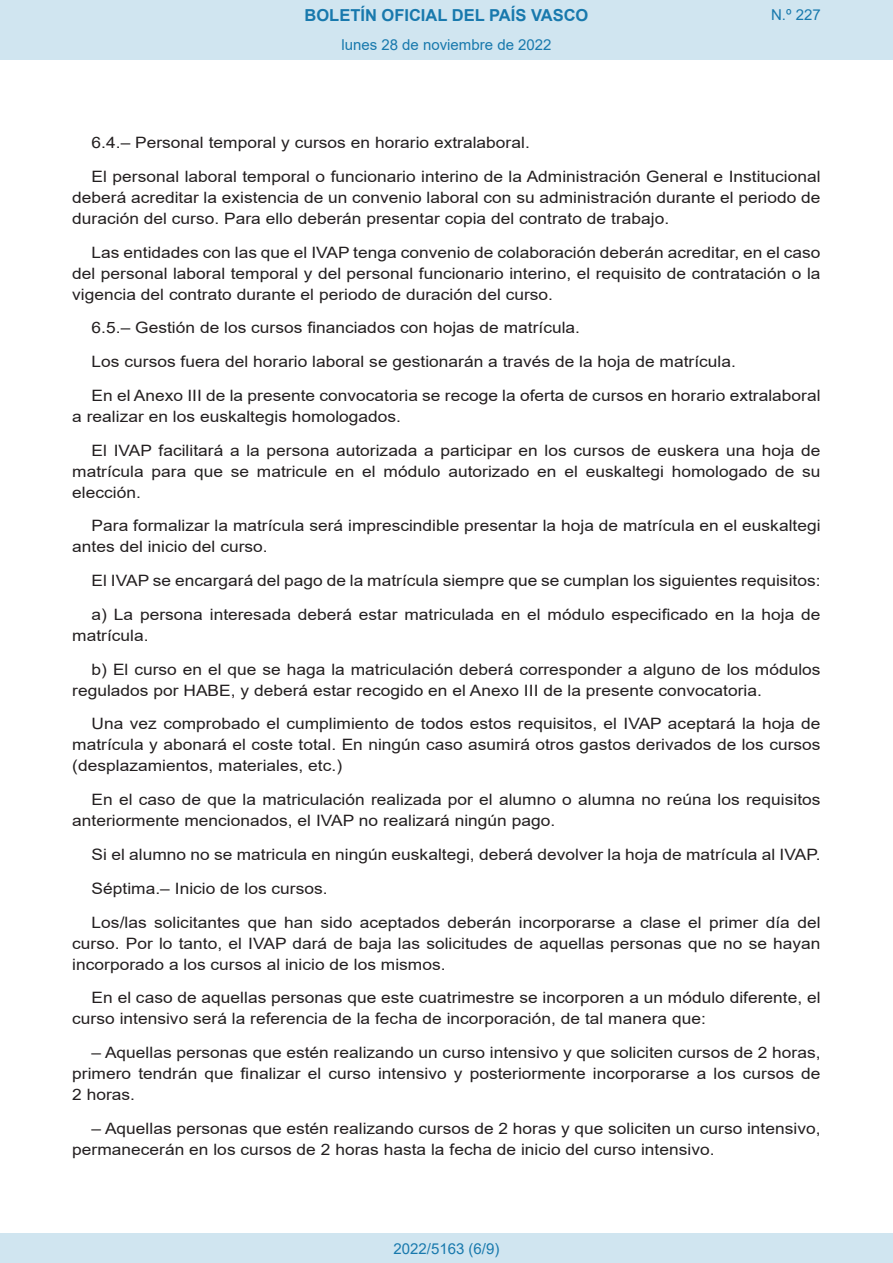
<style>
.page{position:relative;width:893px;height:1263px;background:#fff}
.page>*{position:absolute;margin:0;border:0;box-sizing:border-box;transform-origin:0 0}
.t1{font:700 16.5px "Arial";color:#1879ad}
.BOPVDetalle{font:15.6px/21px "Arial";color:#231f20;scale:1.11 1}
.Paginacion_Centro{font:15px "Arial";color:#1879ad}
</style>
<div class="page">
<div style="left:0;top:0;width:893px;height:60px;background:#d0e5f0"></div>
<div style="left:0;top:1233px;width:893px;height:30px;background:#d0e5f0"></div>
<p class="t1" style="left:305px;top:3px;width:285px">BOLETÍN OFICIAL DEL PAÍS VASCO</p>
<p class="Paginacion_Centro" style="left:341px;top:35px;width:212px">lunes 28 de noviembre de 2022</p>
<p class="Paginacion_Centro" style="left:771px;top:5px;width:51px">N.º 227</p>
<p class="BOPVDetalle" style="left:92px;top:132px;width:396px">6.4.– Personal temporal y cursos en horario extralaboral.</p>
<p class="BOPVDetalle" style="left:72px;top:166px;width:676px;text-align:justify;text-indent:19px">El personal laboral temporal o funcionario interino de la Administración General e Institucional deberá acreditar la existencia de un convenio laboral con su administración durante el periodo de duración del curso. Para ello deberán presentar copia del contrato de trabajo.</p>
<p class="BOPVDetalle" style="left:72px;top:242px;width:676px;text-align:justify;text-indent:19px">Las entidades con las que el IVAP tenga convenio de colaboración deberán acreditar, en el caso del personal laboral temporal y del personal funcionario interino, el requisito de contratación o la vigencia del contrato durante el periodo de duración del curso.</p>
<p class="BOPVDetalle" style="left:92px;top:317px;width:442px">6.5.– Gestión de los cursos financiados con hojas de matrícula.</p>
<p class="BOPVDetalle" style="left:92px;top:351px;width:582px">Los cursos fuera del horario laboral se gestionarán a través de la hoja de matrícula.</p>
<p class="BOPVDetalle" style="left:72px;top:385px;width:676px;text-indent:19px">En el Anexo III de la presente convocatoria se recoge la oferta de cursos en horario extralaboral a realizar en los euskaltegis homologados.</p>
<p class="BOPVDetalle" style="left:72px;top:440px;width:676px;text-align:justify;text-indent:19px">El IVAP facilitará a la persona autorizada a participar en los cursos de euskera una hoja de matrícula para que se matricule en el módulo autorizado en el euskaltegi homologado de su elección.</p>
<p class="BOPVDetalle" style="left:72px;top:515px;width:676px;text-indent:19px">Para formalizar la matrícula será imprescindible presentar la hoja de matrícula en el euskaltegi antes del inicio del curso.</p>
<p class="BOPVDetalle" style="left:92px;top:570px;width:658px">El IVAP se encargará del pago de la matrícula siempre que se cumplan los siguientes requisitos:</p>
<p class="BOPVDetalle" style="left:72px;top:604px;width:676px;text-indent:19px">a) La persona interesada deberá estar matriculada en el módulo especificado en la hoja de matrícula.</p>
<p class="BOPVDetalle" style="left:72px;top:659px;width:676px;text-indent:19px">b) El curso en el que se haga la matriculación deberá corresponder a alguno de los módulos regulados por HABE, y deberá estar recogido en el Anexo III de la presente convocatoria.</p>
<p class="BOPVDetalle" style="left:72px;top:713px;width:676px;text-align:justify;text-indent:19px">Una vez comprobado el cumplimiento de todos estos requisitos, el IVAP aceptará la hoja de matrícula y abonará el coste total. En ningún caso asumirá otros gastos derivados de los cursos (desplazamientos, materiales, etc.)</p>
<p class="BOPVDetalle" style="left:72px;top:789px;width:676px;text-indent:19px">En el caso de que la matriculación realizada por el alumno o alumna no reúna los requisitos anteriormente mencionados, el IVAP no realizará ningún pago.</p>
<p class="BOPVDetalle" style="left:92px;top:844px;width:658px">Si el alumno no se matricula en ningún euskaltegi, deberá devolver la hoja de matrícula al IVAP.</p>
<p class="BOPVDetalle" style="left:92px;top:878px;width:214px">Séptima.– Inicio de los cursos.</p>
<p class="BOPVDetalle" style="left:72px;top:911px;width:676px;text-align:justify;text-indent:19px">Los/las solicitantes que han sido aceptados deberán incorporarse a clase el primer día del curso. Por lo tanto, el IVAP dará de baja las solicitudes de aquellas personas que no se hayan incorporado a los cursos al inicio de los mismos.</p>
<p class="BOPVDetalle" style="left:72px;top:987px;width:676px;text-indent:19px">En el caso de aquellas personas que este cuatrimestre se incorporen a un módulo diferente, el curso intensivo será la referencia de la fecha de incorporación, de tal manera que:</p>
<p class="BOPVDetalle" style="left:72px;top:1042px;width:676px;text-align:justify;text-indent:19px">– Aquellas personas que estén realizando un curso intensivo y que soliciten cursos de 2 horas, primero tendrán que finalizar el curso intensivo y posteriormente incorporarse a los cursos de 2 horas.</p>
<p class="BOPVDetalle" style="left:72px;top:1118px;width:676px;text-indent:19px">– Aquellas personas que estén realizando cursos de 2 horas y que soliciten un curso intensivo, permanecerán en los cursos de 2 horas hasta la fecha de inicio del curso intensivo.</p>
<p class="Paginacion_Centro" style="left:393px;top:1238px;width:107px">2022/5163 (6/9)</p>
</div>
